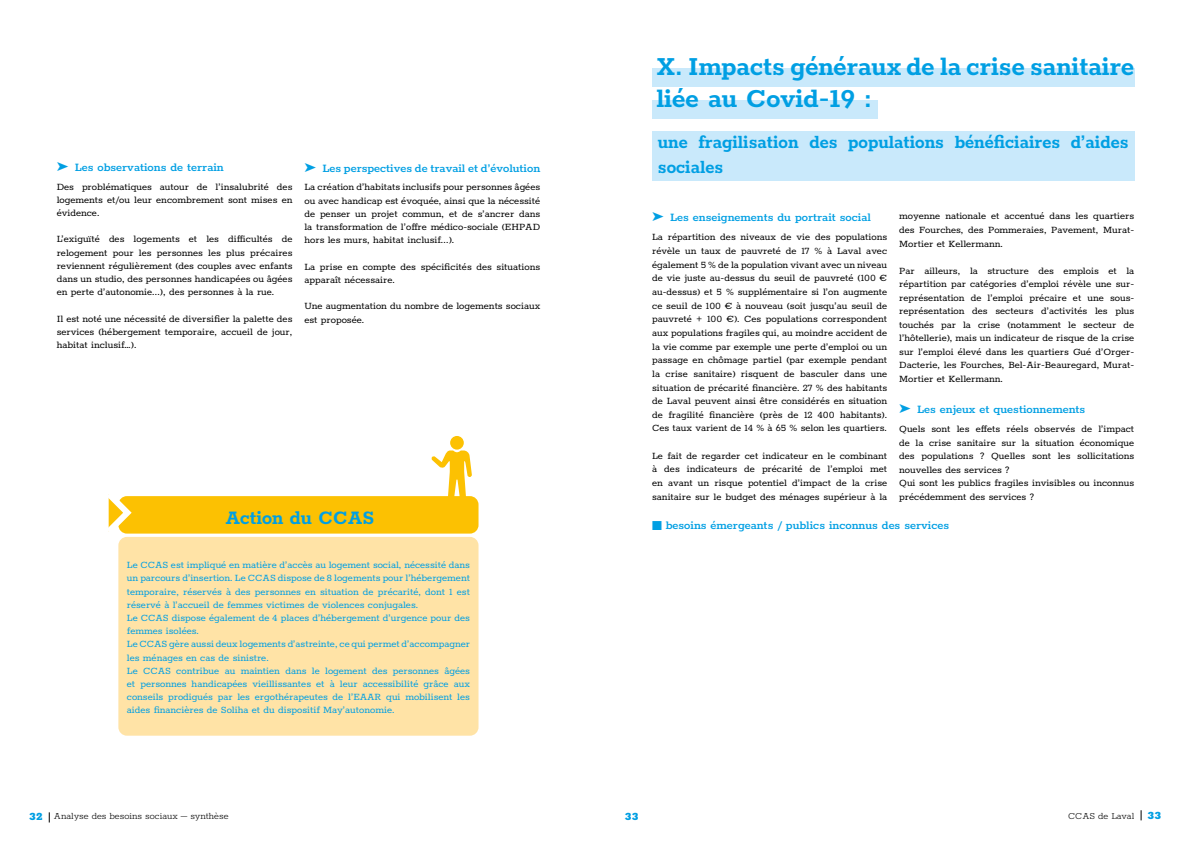
<style>
.page{position:relative;width:1191px;height:842px;background:#fff}
.page>*{position:absolute;margin:0;border:0;box-sizing:border-box;transform-origin:0 0}
.t1{font:700 30px/32.2px "Rokkitt";color:#009fe3;scale:.95 1}
.t2{font:700 22px "Rokkitt";color:#009fe3;scale:.95 1}
.t3{font:700 21px/25.2px "Rokkitt";color:#009fe3;scale:.94 1}
.t4{font:600 13px "Rokkitt";color:#009fe3}
.t5{font:11px/13.6px "Rokkitt";color:#000;text-align:justify}
.t6{font:11px/13.2px "Rokkitt";color:#009fe3}
.t7{font:300 10.5px "Rokkitt";color:#000}
.s1{font-weight:900;font-size:12px;color:#009fe3}
</style>
<div class="page">
<div style="left:118px;top:537px;width:360px;height:199px;background:#ffe3a6;border-radius:9px"></div>
<div style="left:118px;top:496px;width:360px;height:38px;background:#fcc102;border-radius:9px"></div>
<div style="left:450px;top:436px;width:14px;height:14px;background:#fcc102;border-radius:50%"></div>
<svg style="left:431px;top:450px;width:41px;height:47px"></svg>
<svg style="left:108px;top:494px;width:28px;height:46px"></svg>
<div style="left:652px;top:68px;width:482px;height:18px;background:#c9e9fb"></div>
<div style="left:652px;top:131px;width:482px;height:50px;background:#c9e9fb"></div>
<div style="left:652px;top:100px;width:225px;height:19px;background:#c9e9fb"></div>
<p class="t4" style="left:57px;top:158px;width:169px">➤ Les observations de terrain</p>
<p class="t5" style="left:57px;top:179px;width:237px;line-height:13.2px">Des problématiques autour de l’insalubrité des logements et/ou leur encombrement sont mises en évidence.</p>
<p class="t5" style="left:57px;top:232px;width:237px;line-height:13.2px">L’exiguïté des logements et les difficultés de relogement pour les personnes les plus précaires reviennent régulièrement (des couples avec enfants dans un studio, des personnes handicapées ou âgées en perte d’autonomie...), des personnes à la rue.</p>
<p class="t5" style="left:57px;top:311px;width:237px;line-height:13.2px">Il est noté une nécessité de diversifier la palette des services (hébergement temporaire, accueil de jour, habitat inclusif…).</p>
<p class="t4" style="left:304px;top:159px;width:237px">➤ Les perspectives de travail et d’évolution</p>
<p class="t5" style="left:304px;top:180px;width:237px;line-height:13.2px">La création d’habitats inclusifs pour personnes âgées ou avec handicap est évoquée, ainsi que la nécessité de penser un projet commun, et de s’ancrer dans la transformation de l’offre médico-sociale (EHPAD hors les murs, habitat inclusif...).</p>
<p class="t5" style="left:304px;top:259px;width:237px;line-height:13.2px">La prise en compte des spécificités des situations apparaît nécessaire.</p>
<p class="t5" style="left:304px;top:299px;width:237px;line-height:13.2px">Une augmentation du nombre de logements sociaux est proposée.</p>
<h2 class="t2" style="left:225px;top:503px;width:158px">Action du CCAS</h2>
<p class="t6" style="left:127px;top:558px;width:345px">Le CCAS est impliqué en matière d’accès au logement social, nécessité dans un parcours d’insertion. Le CCAS dispose de 8 logements pour l’hébergement temporaire, réservés à des personnes en situation de précarité, dont 1 est réservé à l’accueil de femmes victimes de violences conjugales.<br>Le CCAS dispose également de 4 places d’hébergement d’urgence pour des femmes isolées.<br>Le CCAS gère aussi deux logements d’astreinte, ce qui permet d’accompagner les ménages en cas de sinistre.<br>Le CCAS contribue au maintien dans le logement des personnes âgées et personnes handicapées vieillissantes et à leur accessibilité grâce aux conseils prodigués par les ergothérapeutes de l’EAAR qui mobilisent les aides financières de Soliha et du dispositif May’autonomie.</p>
<h1 class="t1" style="left:656px;top:48px;width:504px">X. Impacts généraux de la crise sanitaire liée au Covid-19 :</h1>
<h3 class="t3" style="left:658px;top:128px;width:502px">une fragilisation des populations bénéficiaires d’aides sociales</h3>
<p class="t4" style="left:652px;top:209px;width:220px">➤ Les enseignements du portrait social</p>
<p class="t5" style="left:652px;top:230px;width:236px">La répartition des niveaux de vie des populations révèle un taux de pauvreté de 17 % à Laval avec également 5 % de la population vivant avec un niveau de vie juste au-dessus du seuil de pauvreté (100 € au-dessus) et 5 % supplémentaire si l’on augmente ce seuil de 100 € à nouveau (soit jusqu’au seuil de pauvreté + 100 €). Ces populations correspondent aux populations fragiles qui, au moindre accident de la vie comme par exemple une perte d’emploi ou un passage en chômage partiel (par exemple pendant la crise sanitaire) risquent de basculer dans une situation de précarité financière. 27 % des habitants de Laval peuvent ainsi être considérés en situation de fragilité financière (près de 12 400 habitants).<br>Ces taux varient de 14 % à 65 % selon les quartiers.</p>
<p class="t5" style="left:652px;top:448px;width:236px">Le fait de regarder cet indicateur en le combinant à des indicateurs de précarité de l’emploi met en avant un risque potentiel d’impact de la crise sanitaire sur le budget des ménages supérieur à la</p>
<p class="t5" style="left:899px;top:209px;width:236px">moyenne nationale et accentué dans les quartiers des Fourches, des Pommeraies, Pavement, Murat-Mortier et Kellermann.</p>
<p class="t5" style="left:899px;top:263px;width:236px">Par ailleurs, la structure des emplois et la répartition par catégories d’emploi révèle une sur&shy;représentation de l’emploi précaire et une sous&shy;représentation des secteurs d’activités les plus touchés par la crise (notamment le secteur de l’hôtellerie), mais un indicateur de risque de la crise sur l’emploi élevé dans les quartiers Gué d’Orger-Dacterie, les Fourches, Bel-Air-Beauregard, Murat-Mortier et Kellermann.</p>
<p class="t4" style="left:899px;top:400px;width:188px">➤ Les enjeux et questionnements</p>
<p class="t5" style="left:899px;top:421px;width:236px;text-align:left">Quels sont les effets réels observés de l’impact de la crise sanitaire sur la situation économique des populations ? Quelles sont les sollicitations nouvelles des services ?<br>Qui sont les publics fragiles invisibles ou inconnus précédemment des services ?</p>
<p class="t4" style="left:652px;top:516px;width:298px">■ besoins émergeants / publics inconnus des services</p>
<p class="t7" style="left:29px;top:809px;width:201px"><span class="s1">32</span> Analyse des besoins sociaux – synthèse</p>
<p class="t7" style="left:1068px;top:809px;width:95px">CCAS de Laval <span class="s1">33</span></p>
</div>
